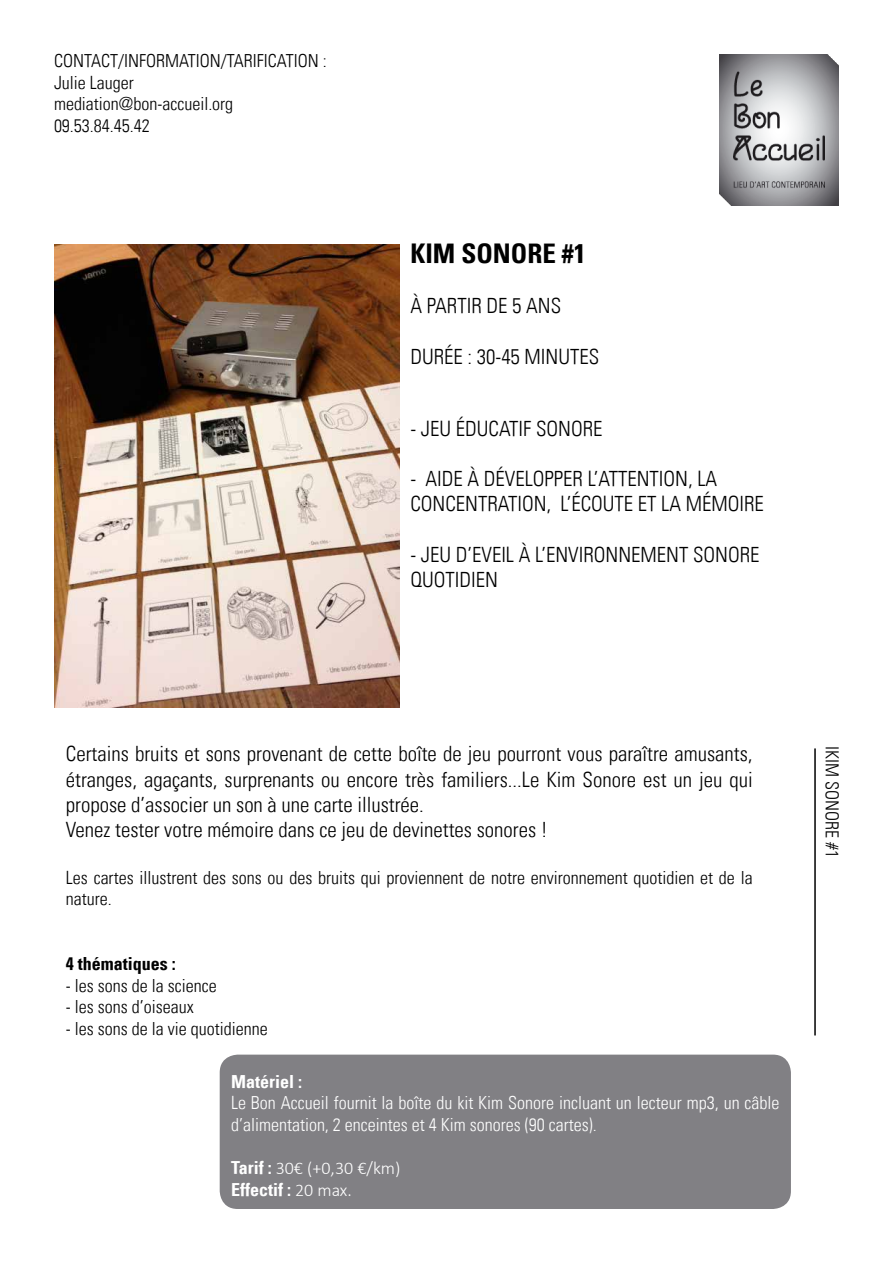
<style>
.page{position:relative;width:893px;height:1263px;background:#fff}
.page>*{position:absolute;margin:0;border:0;box-sizing:border-box;transform-origin:0 0}
.t1{font:700 condensed 27px "Univers";color:#000}
.t2{font:300 condensed 21px/25.2px "Univers";color:#000}
.t3{font:300 condensed 18px/21.6px "Univers";color:#000}
.t4{font:300 condensed 18px/21.6px "Univers";color:#fff}
.t5{font:700 condensed 18px "Univers";color:#fff}
.t6{font:300 18px "Calibri";color:#fff}
.t7{font:700 condensed 18px "Univers";color:#000}
.s1{font-family:"Univers";font-weight:700;font-stretch:condensed}
.s2{font-family:"Calibri";font-weight:300;font-stretch:normal}
</style>
<div class="page">
<img style="left:54px;top:244px;width:345px;height:463px">
<img style="left:720px;top:54px;width:119px;height:151px">
<div style="left:220px;top:1054px;width:571px;height:155px;background:#818084;border-radius:18px"></div>
<hr style="left:814px;top:748px;width:2px;height:287px;background:#000">
<p class="t3" style="left:54px;top:50px;width:274px">CONTACT/INFORMATION/TARIFICATION :<br>Julie Lauger<br>mediation@bon-accueil.org<br>09.53.84.45.42</p>
<p class="t1" style="left:410px;top:237px;width:177px">KIM SONORE #1</p>
<p class="t2" style="left:410px;top:293px;width:152px">À PARTIR DE 5 ANS</p>
<p class="t2" style="left:410px;top:344px;width:190px">DURÉE : 30-45 MINUTES</p>
<p class="t2" style="left:410px;top:416px;width:194px">- JEU ÉDUCATIF SONORE</p>
<p class="t2" style="left:410px;top:466px;width:355px">- AIDE À DÉVELOPPER L’ATTENTION, LA<br>CONCENTRATION, L’ÉCOUTE ET LA MÉMOIRE</p>
<p class="t2" style="left:410px;top:542px;width:351px">- JEU D’EVEIL À L’ENVIRONNEMENT SONORE<br>QUOTIDIEN</p>
<p class="t2" style="left:66px;top:741px;width:688px">Certains bruits et sons provenant de cette boîte de jeu pourront vous paraître amusants, étranges, agaçants, surprenants ou encore très familiers...Le Kim Sonore est un jeu qui propose d’associer un son à une carte illustrée.<br>Venez tester votre mémoire dans ce jeu de devinettes sonores !</p>
<p class="t3" style="left:66px;top:866px;width:688px">Les cartes illustrent des sons ou des bruits qui proviennent de notre environnement quotidien et de la nature.</p>
<p class="t7" style="left:66px;top:953px;width:111px">4 thématiques :</p>
<p class="t3" style="left:66px;top:974px;width:152px">- les sons de la science</p>
<p class="t3" style="left:66px;top:996px;width:129px">- les sons d’oiseaux</p>
<p class="t3" style="left:66px;top:1018px;width:203px">- les sons de la vie quotidienne</p>
<p class="t5" style="left:231px;top:1070px;width:72px">Matériel :</p>
<p class="t4" style="left:231px;top:1092px;width:550px">Le Bon Accueil fournit la boîte du kit Kim Sonore incluant un lecteur mp3, un câble d’alimentation, 2 enceintes et 4 Kim sonores (90 cartes).</p>
<p class="t6" style="left:231px;top:1157px;width:171px"><span class="s1">Tarif :</span> 30€ (+0,30 €/km)</p>
<p class="t5" style="left:231px;top:1178px;width:122px">Effectif : <span class="s2">20 max.</span></p>
<p class="t3" style="left:843px;top:746px;width:113px;rotate:90deg">IKIM SONORE #1</p>
</div>
